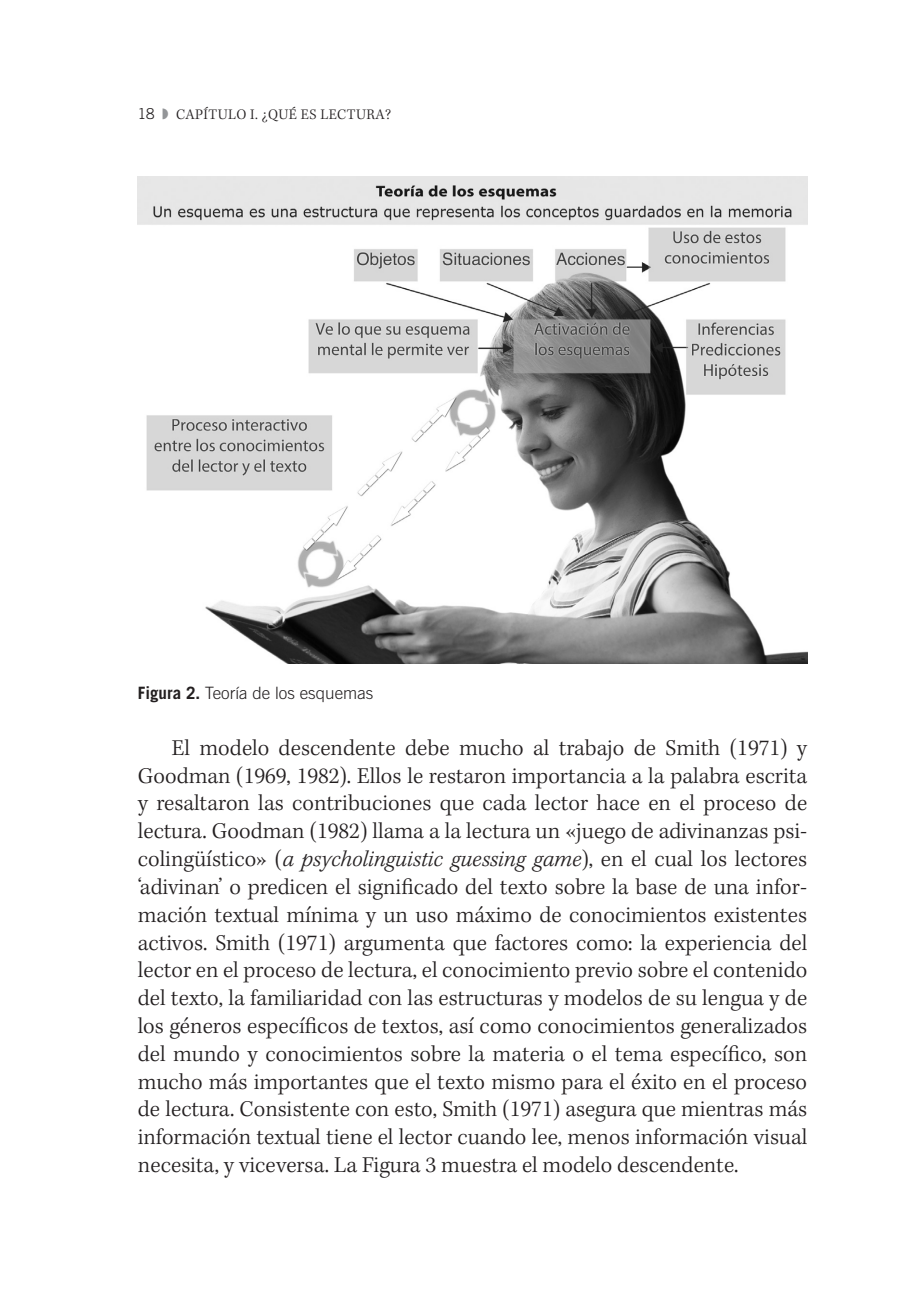
<style>
.page{position:relative;width:911px;height:1308px;background:#fff}
.page>*{position:absolute;margin:0;border:0;box-sizing:border-box;transform-origin:0 0}
.Párrafo_sangrado{font:300 23.2px/27.8px "Kepler Std";color:#231f20;text-align:justify}
.Pie_de_foto_o_figura{font:300 17px "Trade Gothic LT Std";color:#231f20}
.Cuadro_txt{font:300 15px "Kepler Std";letter-spacing:.025em;color:#231f20}
.s1{font-family:"Trade Gothic LT Std"}
.s2{color:#939598}
.s3{font-weight:700}
.s4{font-style:italic}
</style>
<div class="page">
<img style="left:138px;top:176px;width:669px;height:487px">
<p class="Cuadro_txt" style="left:138px;top:106px;width:255px"><span class="s1">18</span> <span class="s2">◗</span> CAPÍTULO I. ¿QUÉ ES LECTURA?</p>
<p class="Pie_de_foto_o_figura" style="left:138px;top:683px;width:237px"><span class="s3">Figura 2.</span> Teoría de los esquemas</p>
<p class="Párrafo_sangrado" style="left:138px;top:734px;width:671px;text-indent:34px">El modelo descendente debe mucho al trabajo de Smith (1971) y Goodman (1969, 1982). Ellos le restaron importancia a la palabra escrita y resaltaron las contribuciones que cada lector hace en el proceso de lectura. Goodman (1982) llama a la lectura un «juego de adivinanzas psi&shy;colingüístico» (<span class="s4">a psycholinguistic guessing game</span>), en el cual los lectores ‘adivinan’ o predicen el significado del texto sobre la base de una infor&shy;mación textual mínima y un uso máximo de conocimientos existentes activos. Smith (1971) argumenta que factores como: la experiencia del lector en el proceso de lectura, el conocimiento previo sobre el contenido del texto, la familiaridad con las estructuras y modelos de su lengua y de los géneros específicos de textos, así como conocimientos generalizados del mundo y conocimientos sobre la materia o el tema específico, son mucho más importantes que el texto mismo para el éxito en el proceso de lectura. Consistente con esto, Smith (1971) asegura que mientras más información textual tiene el lector cuando lee, menos información visual necesita, y viceversa. La Figura 3 muestra el modelo descendente.</p>
</div>
